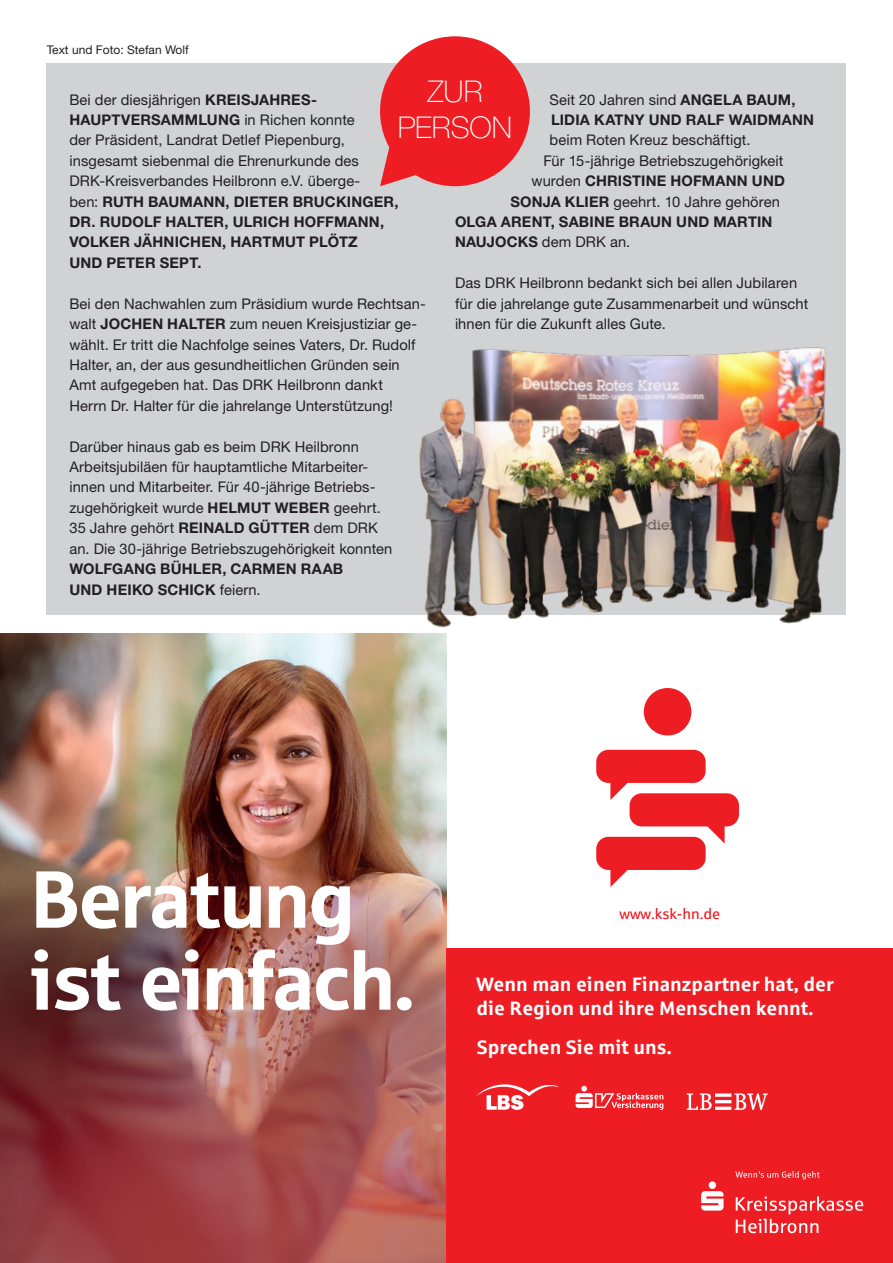
<style>
.page{position:relative;width:893px;height:1263px;background:#fff}
.page>*{position:absolute;margin:0;border:0;box-sizing:border-box;transform-origin:0 0}
.t1{font:81px/81.9px "Sparkasse Head";color:#fff}
.t2{font:100 30px/36px "Helvetica Neue LT Std";letter-spacing:-.005em;color:#fff;text-align:center}
.t3{font:700 19.5px/23.4px "Sparkasse Rg";color:#fff}
.t4{font:15px "Sparkasse Rg";color:#ee1d23}
.t5{font:14.7px/20.4px "Helvetica Neue LT Std";letter-spacing:.005em;color:#231f20}
.t6{font:700 14.7px/20.4px "Helvetica Neue LT Std";letter-spacing:.015em;color:#231f20}
.t7{font:12px "Helvetica Neue LT Std";color:#231f20}
.s1{font-weight:700}
.s2{font-weight:400}
</style>
<div class="page">
<div style="left:47px;top:64px;width:799px;height:551px;background:#d1d2d4"></div>
<img style="left:0;top:634px;width:446px;height:629px">
<div style="left:446px;top:948px;width:447px;height:315px;background:#ee1d23"></div>
<svg style="left:736px;top:1196px;width:127px;height:37px"></svg>
<svg style="left:701px;top:1181px;width:22px;height:29px"></svg>
<svg style="left:735px;top:1171px;width:85px;height:8px"></svg>
<svg style="left:596px;top:750px;width:143px;height:137px"></svg>
<svg style="left:644px;top:688px;width:47px;height:47px"></svg>
<svg style="left:576px;top:1086px;width:87px;height:24px"></svg>
<svg style="left:687px;top:1093px;width:81px;height:17px"></svg>
<svg style="left:476px;top:1084px;width:83px;height:26px"></svg>
<div style="left:380px;top:36px;width:150px;height:150px;background:#ee1d23;border-radius:50%"></div>
<svg style="left:380px;top:124px;width:61px;height:62px"></svg>
<img style="left:397px;top:347px;width:444px;height:303px">
<p class="t7" style="left:47px;top:42px;width:143px">Text und Foto: Stefan Wolf</p>
<h2 class="t2" style="left:398px;top:74px;width:116px">ZUR<br>PERSON</h2>
<p class="t5" style="left:69px;top:89px;width:331px">Bei der diesjährigen <span class="s1">KREISJAHRES-HAUPTVERSAMMLUNG</span> in Richen konnte<br>der Präsident, Landrat Detlef Piepenburg, insgesamt siebenmal die Ehrenurkunde des DRK-Kreisverbandes Heilbronn e.V. überge-<br>ben: <span class="s1">RUTH BAUMANN, DIETER BRUCKINGER, DR. RUDOLF HALTER, ULRICH HOFFMANN, VOLKER JÄHNICHEN, HARTMUT PLÖTZ<br>UND PETER SEPT.</span></p>
<p class="t5" style="left:69px;top:293px;width:358px">Bei den Nachwahlen zum Präsidium wurde Rechtsan&shy;walt <span class="s1">JOCHEN HALTER</span> zum neuen Kreisjustiziar ge&shy;wählt. Er tritt die Nachfolge seines Vaters, Dr. Rudolf Halter, an, der aus gesundheitlichen Gründen sein Amt aufgegeben hat. Das DRK Heilbronn dankt<br>Herrn Dr. Halter für die jahrelange Unterstützung!</p>
<p class="t5" style="left:69px;top:436px;width:324px">Darüber hinaus gab es beim DRK Heilbronn Arbeitsjubiläen für hauptamtliche Mitarbeiter&shy;innen und Mitarbeiter. Für 40-jährige Betriebs&shy;zugehörigkeit wurde <span class="s1">HELMUT WEBER</span> geehrt.<br>35 Jahre gehört <span class="s1">REINALD GÜTTER</span> dem DRK an. Die 30-jährige Betriebszugehörigkeit konnten</p>
<p class="t6" style="left:69px;top:558px;width:275px">WOLFGANG BÜHLER, CARMEN RAAB<br>UND HEIKO SCHICK <span class="s2">feiern.</span></p>
<p class="t6" style="left:549px;top:89px;width:266px"><span class="s2">Seit 20 Jahren sind</span> ANGELA BAUM,<br>LIDIA KATNY UND RALF WAIDMANN</p>
<p class="t5" style="left:549px;top:130px;width:203px">beim Roten Kreuz beschäftigt.</p>
<p class="t5" style="left:543px;top:150px;width:241px">Für 15-jährige Betriebszugehörigkeit</p>
<p class="t6" style="left:531px;top:170px;width:255px"><span class="s2">wurden</span> CHRISTINE HOFMANN UND</p>
<p class="t5" style="left:510px;top:191px;width:271px"><span class="s1">SONJA KLIER</span> geehrt. 10 Jahre gehören</p>
<p class="t6" style="left:455px;top:211px;width:319px">OLGA ARENT, SABINE BRAUN UND MARTIN</p>
<p class="t5" style="left:455px;top:232px;width:177px"><span class="s1">NAUJOCKS</span> dem DRK an.</p>
<p class="t5" style="left:455px;top:273px;width:355px">Das DRK Heilbronn bedankt sich bei allen Jubilaren für die jahrelange gute Zusammenarbeit und wünscht ihnen für die Zukunft alles Gute.</p>
<h1 class="t1" style="left:31px;top:855px;width:384px">Beratung ist einfach.</h1>
<p class="t4" style="left:619px;top:904px;width:102px">www.ksk-hn.de</p>
<h3 class="t3" style="left:476px;top:972px;width:359px">Wenn man einen Finanz partner hat, der die Region und ihre Menschen kennt.</h3>
<h3 class="t3" style="left:477px;top:1035px;width:197px">Sprechen Sie mit uns.</h3>
</div>
